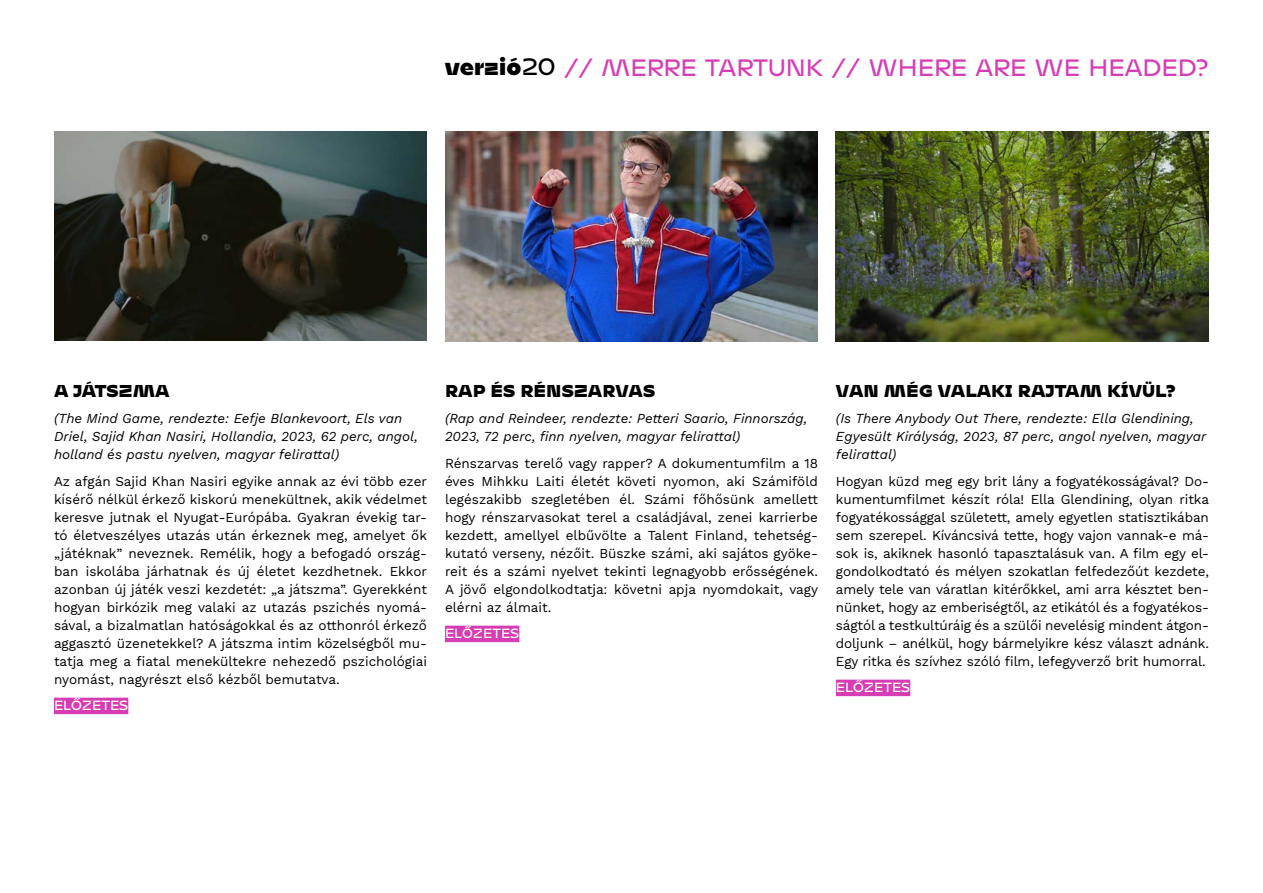
<style>
.page{position:relative;width:1263px;height:893px;background:#fff}
.page>*{position:absolute;margin:0;border:0;box-sizing:border-box;transform-origin:0 0}
.t1{font:100 24px "Mohol";color:#d63db5}
.t2{font:900 16.5px "Mohol";color:#000}
.t3{font:13.5px/18px "Work Sans";color:#000;text-align:justify}
.t4{font:italic 13.5px/18px "Work Sans";color:#000}
.t5{font:100 13.5px "Mohol";color:#fff}
.s1{font-weight:900;color:#000}
.s2{color:#000}
</style>
<div class="page">
<div style="left:54px;top:698px;width:74px;height:16px;background:#d63db5"></div>
<div style="left:445px;top:626px;width:74px;height:16px;background:#d63db5"></div>
<div style="left:836px;top:680px;width:74px;height:16px;background:#d63db5"></div>
<img style="left:445px;top:132px;width:373px;height:210px">
<img style="left:55px;top:132px;width:371px;height:209px">
<img style="left:836px;top:132px;width:373px;height:210px">
<h1 class="t1" style="left:445px;top:54px;width:765px"><span class="s1">verzió</span><span class="s2">20</span> // MERRE TARTUNK // WHERE ARE WE HEADED?</h1>
<p class="t2" style="left:54px;top:380px;width:117px">A JÁTSZMA</p>
<p class="t4" style="left:54px;top:409px;width:365px">(The Mind Game, rendezte: Eefje Blankevoort, Els van<br>Driel, Sajid Khan Nasiri, Hollandia, 2023, 62 perc, angol, holland és pastu nyelven, magyar felirattal)</p>
<p class="t3" style="left:54px;top:472px;width:374px">Az afgán Sajid Khan Nasiri egyike annak az évi több ezer kísérő nélkül érkező kiskorú menekültnek, akik védelmet keresve jutnak el Nyugat-Európába. Gyakran évekig tar&shy;tó életveszélyes utazás után érkeznek meg, amelyet ők „játéknak” neveznek. Remélik, hogy a befogadó ország&shy;ban iskolába járhatnak és új életet kezdhetnek. Ekkor azonban új játék veszi kezdetét: „a játszma”. Gyerekként hogyan birkózik meg valaki az utazás pszichés nyomá&shy;sával, a bizalmatlan hatóságokkal és az otthonról érkező aggasztó üzenetekkel? A játszma intim közelségből mu&shy;tatja meg a fiatal menekültekre nehezedő pszichológiai nyomást, nagyrészt első kézből bemutatva.</p>
<p class="t5" style="left:54px;top:698px;width:76px">ELŐZETES</p>
<p class="t2" style="left:445px;top:380px;width:212px">RAP ÉS RÉNSZARVAS</p>
<p class="t4" style="left:445px;top:409px;width:364px">(Rap and Reindeer, rendezte: Petteri Saario, Finnország,<br>2023, 72 perc, finn nyelven, magyar felirattal)</p>
<p class="t3" style="left:445px;top:454px;width:374px">Rénszarvas terelő vagy rapper? A dokumentumfilm a 18 éves Mihkku Laiti életét követi nyomon, aki Számiföld legészakibb szegletében él. Számi főhősünk amellett hogy rénszarvasokat terel a családjával, zenei karrierbe kezdett, amellyel elbűvölte a Talent Finland, tehetség&shy;kutató verseny, nézőit. Büszke számi, aki sajátos gyöke&shy;reit és a számi nyelvet tekinti legnagyobb erősségének.<br>A jövő elgondolkodtatja: követni apja nyomdokait, vagy elérni az álmait.</p>
<p class="t5" style="left:445px;top:626px;width:76px">ELŐZETES</p>
<p class="t2" style="left:836px;top:380px;width:341px">VAN MÉG VALAKI RAJTAM KÍVÜL?</p>
<p class="t4" style="left:836px;top:409px;width:372px">(Is There Anybody Out There, rendezte: Ella Glendining,<br>Egyesült Királyság, 2023, 87 perc, angol nyelven, magyar felirattal)</p>
<p class="t3" style="left:836px;top:472px;width:374px">Hogyan küzd meg egy brit lány a fogyatékosságával? Do&shy;kumentumfilmet készít róla! Ella Glendining, olyan ritka fogyatékossággal született, amely egyetlen statisztikában sem szerepel. Kíváncsivá tette, hogy vajon vannak-e má&shy;sok is, akiknek hasonló tapasztalásuk van. A film egy el&shy;gondolkodtató és mélyen szokatlan felfedezőút kezdete, amely tele van váratlan kitérőkkel, ami arra késztet ben&shy;nünket, hogy az emberiségtől, az etikától és a fogyatékos&shy;ságtól a testkultúráig és a szülői nevelésig mindent átgon&shy;doljunk – anélkül, hogy bármelyikre kész választ adnánk.<br>Egy ritka és szívhez szóló film, lefegyverző brit humorral.</p>
<p class="t5" style="left:836px;top:680px;width:76px">ELŐZETES</p>
</div>
